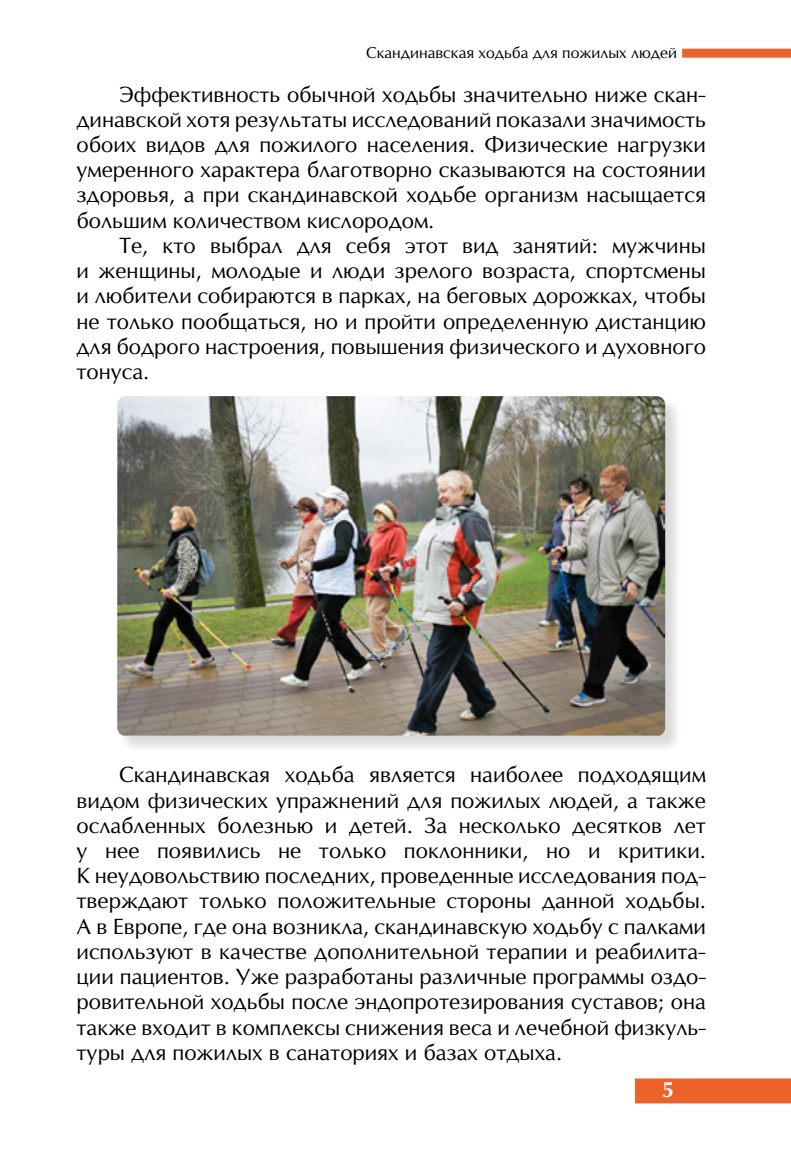
<style>
.page{position:relative;width:791px;height:1170px;background:#fff}
.page>*{position:absolute;margin:0;border:0;box-sizing:border-box;transform-origin:0 0}
.t1{font:21px/25.2px "Opium New";color:#000;text-align:justify}
.t2{font:700 21px "Opium New";color:#fff}
.t3{font:15px "Opium New";color:#000}
</style>
<div class="page">
<div style="left:682px;top:49px;width:109px;height:9px;background:#ec622a"></div>
<div style="left:635px;top:1078px;width:156px;height:25px;background:#ec622a;border:2px solid #ec622a"></div>
<div style="left:118px;top:397px;width:564px;height:355px;background:#000;opacity:.15"></div>
<img style="left:117px;top:396px;width:548px;height:339px">
<p class="t3" style="left:366px;top:43px;width:312px">Скандинавская ходьба для пожилых людей</p>
<p class="t1" style="left:77px;top:81px;width:631px;text-indent:43px">Эффективность обычной ходьбы значительно ниже скан&shy;динавской хотя результаты исследований показали значимость обоих видов для пожилого населения. Физические нагрузки умеренного характера благотворно сказываются на состоянии здоровья, а при скандинавской ходьбе организм насыщается большим количеством кислородом.</p>
<p class="t1" style="left:77px;top:233px;width:631px;text-indent:43px">Те, кто выбрал для себя этот вид занятий: мужчины и женщины, молодые и люди зрелого возраста, спортсмены и любители собираются в парках, на беговых дорожках, чтобы не только пообщаться, но и пройти определенную дистанцию для бодрого настроения, повышения физического и духовного тонуса.</p>
<p class="t1" style="left:77px;top:762px;width:631px;text-indent:43px">Скандинавская ходьба является наиболее подходящим видом физических упражнений для пожилых людей, а также ослабленных болезнью и детей. За несколько десятков лет у нее появились не только поклонники, но и критики.<br>К неудовольствию последних, проведенные исследования под&shy;тверждают только положительные стороны данной ходьбы.<br>А в Европе, где она возникла, скандинавскую ходьбу с палками используют в качестве дополнительной терапии и реабилита&shy;ции пациентов. Уже разработаны различные программы оздо&shy;ровительной ходьбы после эндопротезирования суставов; она также входит в комплексы снижения веса и лечебной физкуль&shy;туры для пожилых в санаториях и базах отдыха.</p>
<p class="t2" style="left:662px;top:1077px;width:14px">5</p>
</div>
